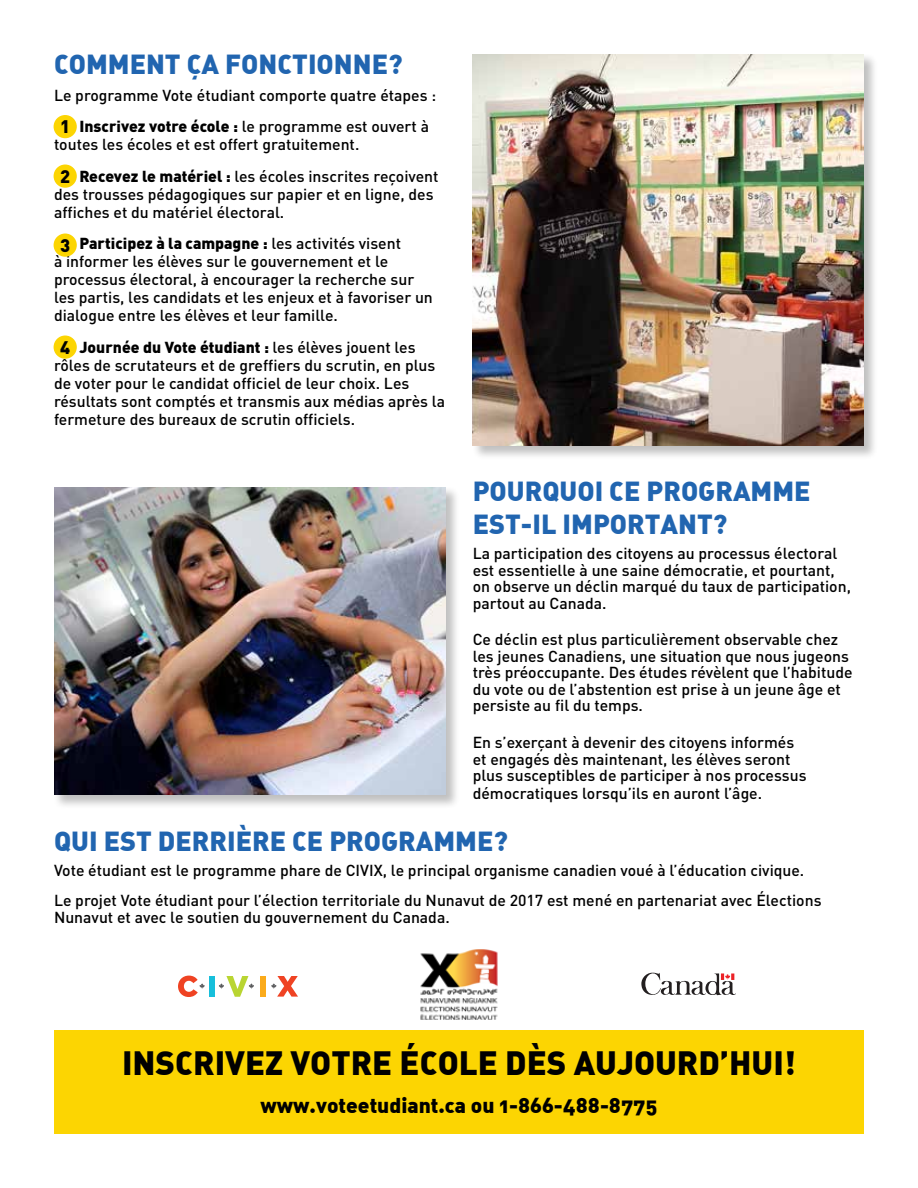
<style>
.page{position:relative;width:918px;height:1188px;background:#fff}
.page>*{position:absolute;margin:0;border:0;box-sizing:border-box;transform-origin:0 0}
.t1{font:900 33px "DIN Alternate";color:#000}
.t2{font:900 27px/32.4px "DIN Alternate";color:#2165b0}
.t3{font:900 21px "DIN Alternate";color:#000}
.t4{font:900 18px "DIN Pro";color:#000}
.t5{font:500 15.75px/18px "DIN Pro";color:#000}
.s1{font-weight:900}
</style>
<div class="page">
<div style="left:53px;top:486px;width:407px;height:323px;background:#000;opacity:.25"></div>
<img style="left:54px;top:487px;width:392px;height:308px">
<div style="left:471px;top:53px;width:408px;height:407px;background:#000;opacity:.25"></div>
<img style="left:472px;top:54px;width:392px;height:392px">
<div style="left:54px;top:115px;width:23px;height:23px;background:#fcd502;border-radius:50%"></div>
<div style="left:54px;top:165px;width:23px;height:23px;background:#fcd502;border-radius:50%"></div>
<div style="left:54px;top:234px;width:23px;height:23px;background:#fcd502;border-radius:50%"></div>
<div style="left:54px;top:336px;width:23px;height:23px;background:#fcd502;border-radius:50%"></div>
<div style="left:54px;top:1030px;width:810px;height:104px;background:#fcd502"></div>
<svg style="left:641px;top:972px;width:95px;height:24px"></svg>
<div style="left:209px;top:976px;width:6px;height:21px;background:#17bfdb"></div>
<div style="left:260px;top:976px;width:6px;height:21px;background:#fbab1b"></div>
<svg style="left:219px;top:976px;width:35px;height:21px"></svg>
<svg style="left:271px;top:976px;width:27px;height:21px"></svg>
<svg style="left:178px;top:976px;width:27px;height:21px"></svg>
<img style="left:420px;top:949px;width:78px;height:71px">
<h2 class="t2" style="left:54px;top:46px;width:350px">COMMENT ÇA FONCTIONNE?</h2>
<p class="t5" style="left:79px;top:77px;width:358px;line-height:31.5px;text-indent:-25px">Le programme Vote étudiant comporte quatre étapes :<br><span class="s1">Inscrivez votre école :</span> le programme est ouvert à</p>
<p class="t5" style="left:79px;top:127px;width:361px;line-height:31.5px;text-indent:-25px">toutes les écoles et est offert gratuitement.<br><span class="s1">Recevez le matériel :</span> les écoles inscrites reçoivent</p>
<p class="t5" style="left:54px;top:183px;width:381px">des trousses pédagogiques sur papier et en ligne, des affiches et du matériel électoral.</p>
<p class="t5" style="left:54px;top:233px;width:380px;text-indent:25px"><span class="s1">Participez à la campagne :</span> les activités visent<br>à informer les élèves sur le gouvernement et le processus électoral, à encourager la recherche sur les partis, les candidats et les enjeux et à favoriser un dialogue entre les élèves et leur famille.</p>
<p class="t5" style="left:54px;top:336px;width:393px;text-indent:25px"><span class="s1">Journée du Vote étudiant :</span> les élèves jouent les rôles de scrutateurs et de greffiers du scrutin, en plus de voter pour le candidat officiel de leur choix. Les résultats sont comptés et transmis aux médias après la fermeture des bureaux de scrutin officiels.</p>
<p class="t4" style="left:60px;top:111px;width:12px">1</p>
<p class="t4" style="left:60px;top:161px;width:12px">2</p>
<p class="t4" style="left:60px;top:230px;width:12px">3</p>
<p class="t4" style="left:60px;top:332px;width:12px">4</p>
<h2 class="t2" style="left:473px;top:474px;width:339px">POURQUOI CE PROGRAMME<br>EST-IL IMPORTANT?</h2>
<p class="t5" style="left:473px;top:543px;width:380px;line-height:16.5px">La participation des citoyens au processus électoral est essentielle à une saine démocratie, et pourtant, on observe un déclin marqué du taux de participation, partout au Canada.</p>
<p class="t5" style="left:473px;top:630px;width:381px;line-height:16.5px">Ce déclin est plus particulièrement observable chez les jeunes Canadiens, une situation que nous jugeons très préoccupante. Des études révèlent que l’habitude du vote ou de l’abstention est prise à un jeune âge et persiste au fil du temps.</p>
<p class="t5" style="left:473px;top:732px;width:335px;line-height:16.5px">En s’exerçant à devenir des citoyens informés et engagés dès maintenant, les élèves seront plus susceptibles de participer à nos processus</p>
<p class="t5" style="left:473px;top:783px;width:291px">démocratiques lorsqu’ils en auront l’âge.</p>
<h2 class="t2" style="left:54px;top:823px;width:456px">QUI EST DERRIÈRE CE PROGRAMME?</h2>
<p class="t5" style="left:54px;top:854px;width:769px;line-height:30px">Vote étudiant est le programme phare de CIVIX, le principal organisme canadien voué à l’éducation civique.<br>Le projet Vote étudiant pour l’élection territoriale du Nunavut de 2017 est mené en partenariat avec Élections</p>
<p class="t5" style="left:54px;top:906px;width:397px">Nunavut et avec le soutien du gouvernement du Canada.</p>
<h1 class="t1" style="left:122px;top:1041px;width:675px">INSCRIVEZ VOTRE ÉCOLE DÈS AUJOURD’HUI!</h1>
<h3 class="t3" style="left:260px;top:1091px;width:399px">www.voteetudiant.ca ou 1-866-488-8775</h3>
</div>
